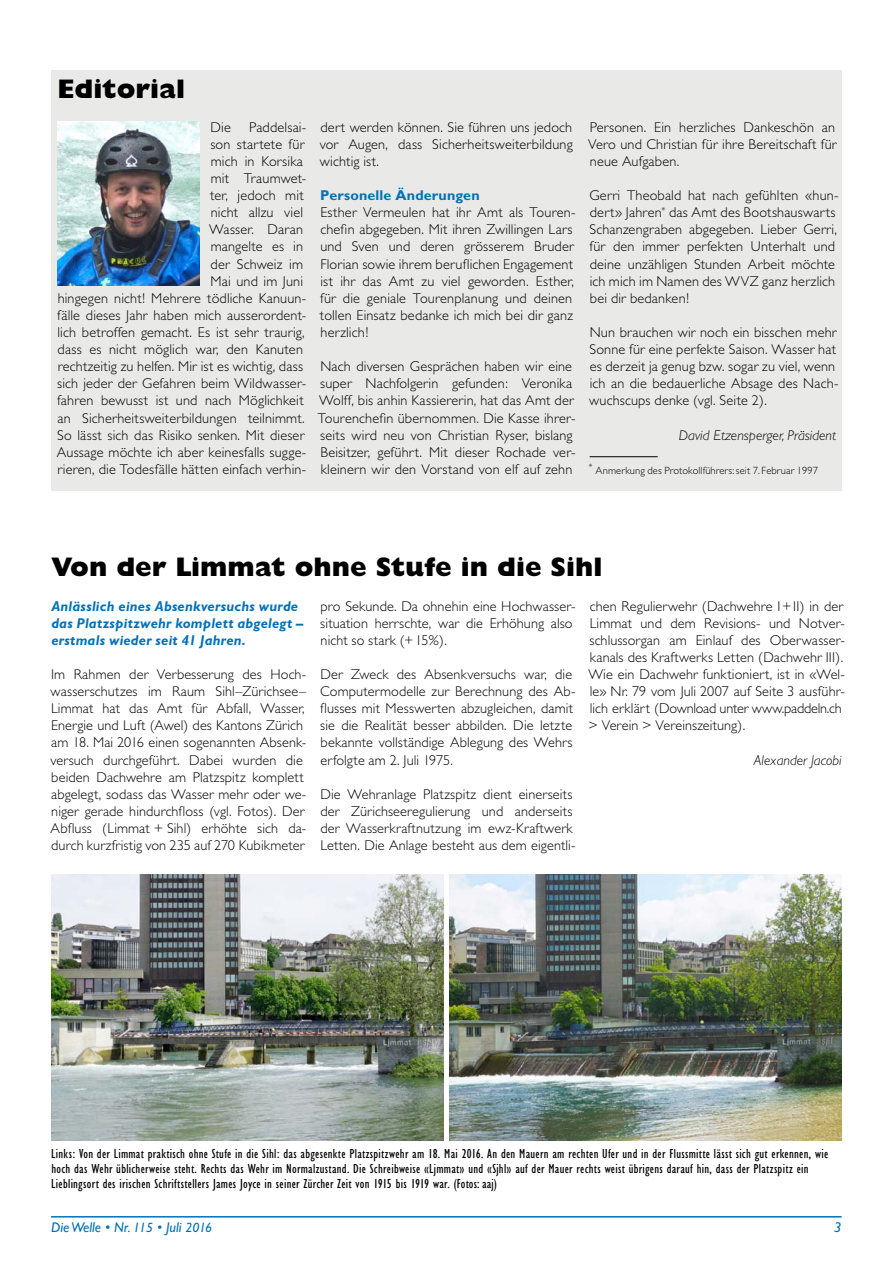
<style>
.page{position:relative;width:893px;height:1263px;background:#fff}
.page>*{position:absolute;margin:0;border:0;box-sizing:border-box;transform-origin:0 0}
.t1{font:800 27px "Gill Sans";color:#000}
.t2{font:300 14.25px/17.1px "Gill Sans";letter-spacing:.01em;color:#000}
.t3{font:italic 700 14.25px/17.1px "Gill Sans";letter-spacing:.015em;color:#0071b7}
.t4{font:italic 300 14.25px "Gill Sans";color:#000}
.t5{font:italic 14.25px "Gill Sans";color:#0071b7}
.t6{font:700 14.25px "Gill Sans";letter-spacing:.015em;color:#0071b7}
.t7{font:condensed 13.5px/15px "Gill Sans";letter-spacing:.02em;color:#000}
.t8{font:300 10.5px "Gill Sans";letter-spacing:.01em;color:#000}
.s1{font-size:13.5px}
</style>
<div class="page">
<hr style="left:51px;top:1216px;width:791px;height:1px;background:#0071b7">
<div style="left:51px;top:70px;width:791px;height:421px;background:#e9e9e8"></div>
<img style="left:57px;top:121px;width:143px;height:164px">
<hr style="left:590px;top:456px;width:68px;height:1px;background:#000">
<img style="left:51px;top:874px;width:392px;height:266px">
<img style="left:450px;top:874px;width:392px;height:266px">
<h1 class="t1" style="left:57px;top:73px;width:129px">Editorial</h1>
<p class="t2" style="left:57px;top:119px;width:251px;text-align:right">Paddelsai-<br>son startete für<br>mich in Korsika<br>mit Traumwet-<br>ter, jedoch mit<br>nicht allzu viel<br>Wasser. Daran<br>mangelte es in<br>der Schweiz im<br>Mai und im Juni<br>hingegen nicht! Mehrere tödliche Kanuun&shy;fälle dieses Jahr haben mich ausserordent&shy;lich betroffen gemacht. Es ist sehr traurig, dass es nicht möglich war, den Kanuten rechtzeitig zu helfen. Mir ist es wichtig, dass sich jeder der Gefahren beim Wildwasser&shy;fahren bewusst ist und nach Möglichkeit an Sicherheitsweiterbildungen teilnimmt.<br>So lässt sich das Risiko senken. Mit dieser<br>Aussage möchte ich aber keinesfalls sugge&shy;rieren, die Todesfälle hätten einfach verhin-</p>
<p class="t2" style="left:210px;top:119px;width:22px">Die</p>
<p class="t2" style="left:320px;top:119px;width:255px;text-align:justify">dert werden können. Sie führen uns jedoch vor Augen, dass Sicherheitsweiterbildung wichtig ist.</p>
<p class="t6" style="left:320px;top:187px;width:161px">Personelle Änderungen</p>
<p class="t2" style="left:320px;top:204px;width:257px">Esther Vermeulen hat ihr Amt als Touren&shy;chefin abgegeben. Mit ihren Zwillingen Lars und Sven und deren grösserem Bruder Florian sowie ihrem beruflichen Engagement ist ihr das Amt zu viel geworden. Esther, für die geniale Tourenplanung und deinen tollen Einsatz bedanke ich mich bei dir ganz herzlich!</p>
<p class="t2" style="left:318px;top:358px;width:259px">Nach diversen Gesprächen haben wir eine super Nachfolgerin gefunden: Veronika Wolff, bis anhin Kassiererin, hat das Amt der Tourenchefin übernommen. Die Kasse ihrer&shy;seits wird neu von Christian Ryser, bislang Beisitzer, geführt. Mit dieser Rochade ver&shy;kleinern wir den Vorstand von elf auf zehn</p>
<p class="t2" style="left:588px;top:119px;width:250px;text-align:justify">Personen. Ein herzliches Dankeschön an Vero und Christian für ihre Bereitschaft für neue Aufgaben.</p>
<p class="t2" style="left:589px;top:187px;width:251px">Gerri Theobald hat nach gefühlten «hun&shy;dert» Jahren<sup>*</sup> das Amt des Bootshauswarts Schanzengraben abgegeben. Lieber Gerri, für den immer perfekten Unterhalt und deine unzähligen Stunden Arbeit möchte ich mich im Namen des WVZ ganz herzlich bei dir bedanken!</p>
<p class="t2" style="left:589px;top:324px;width:251px">Nun brauchen wir noch ein bisschen mehr Sonne für eine perfekte Saison. Wasser hat es derzeit ja genug bzw. sogar zu viel, wenn ich an die bedauerliche Absage des Nach&shy;wuchscups denke (vgl. Seite 2).</p>
<p class="t4" style="left:679px;top:427px;width:159px">David Etzensperger, Präsident</p>
<p class="t8" style="left:589px;top:464px;width:231px"><sup>*</sup> Anmerkung des Protokollführers: seit 7. Februar 1997</p>
<h1 class="t1" style="left:51px;top:551px;width:553px">Von der Limmat ohne Stufe in die Sihl</h1>
<p class="t3" style="left:51px;top:597px;width:253px">Anlässlich eines Absenkversuchs wurde das Platzspitzwehr komplett abgelegt – erstmals wieder seit 41 Jahren.</p>
<p class="t2" style="left:50px;top:666px;width:258px">Im Rahmen der Verbesserung des Hoch&shy;wasserschutzes im Raum Sihl–Zürichsee– Limmat hat das Amt für Abfall, Wasser, Energie und Luft (Awel) des Kantons Zürich am 18. Mai 2016 einen sogenannten Absenk&shy;versuch durchgeführt. Dabei wurden die beiden Dachwehre am Platzspitz komplett abgelegt, sodass das Wasser mehr oder we&shy;niger gerade hindurchfloss (vgl. Fotos). Der Abfluss (Limmat + Sihl) erhöhte sich da&shy;durch kurzfristig von 235 auf 270 Kubikmeter</p>
<p class="t2" style="left:320px;top:597px;width:256px">pro Sekunde. Da ohnehin eine Hochwasser&shy;situation herrschte, war die Erhöhung also nicht so stark (+15%).</p>
<p class="t2" style="left:320px;top:666px;width:257px">Der Zweck des Absenkversuchs war, die Computermodelle zur Berechnung des Ab&shy;flusses mit Messwerten abzugleichen, damit sie die Realität besser abbilden. Die letzte bekannte vollständige Ablegung des Wehrs erfolgte am 2. Juli 1975.</p>
<p class="t2" style="left:320px;top:785px;width:257px">Die Wehranlage Platzspitz dient einerseits der Zürichseeregulierung und anderseits der Wasserkraftnutzung im ewz-Kraftwerk Letten. Die Anlage besteht aus dem eigentli-</p>
<p class="t2" style="left:588px;top:597px;width:258px">chen Regulierwehr (Dachwehre I+II) in der Limmat und dem Revisions- und Notver&shy;schlussorgan am Einlauf des Oberwasser&shy;kanals des Kraftwerks Letten (Dachwehr III).<br>Wie ein Dachwehr funktioniert, ist in «Wel&shy;le» Nr. 79 vom Juli 2007 auf Seite 3 ausführ&shy;lich erklärt (Download unter www.paddeln.ch &gt; Verein &gt; Vereinszeitung).</p>
<p class="t4" style="left:754px;top:752px;width:89px">Alexander Jacobi</p>
<p class="t7" style="left:51px;top:1146px;width:778px">Links: Von der Limmat praktisch ohne Stufe in die Sihl: das abgesenkte Platzspitzwehr am 18. Mai 2016. An den Mauern am rechten Ufer und in der Flussmitte lässt sich gut erkennen, wie hoch das Wehr üblicherweise steht. Rechts das Wehr im Normalzustand. Die Schreibweise «Ljmmat» und «Sjhl» auf der Mauer rechts weist übrigens darauf hin, dass der Platzspitz ein<br>Lieblingsort des irischen Schriftstellers James Joyce in seiner Zürcher Zeit von 1915 bis 1919 war. (Fotos: aaj)</p>
<p class="t5" style="left:51px;top:1219px;width:163px">Die Welle • Nr. <span class="s1">115</span> • Juli <span class="s1">2016</span></p>
<p class="t5" style="left:834px;top:1219px;width:9px">3</p>
</div>
